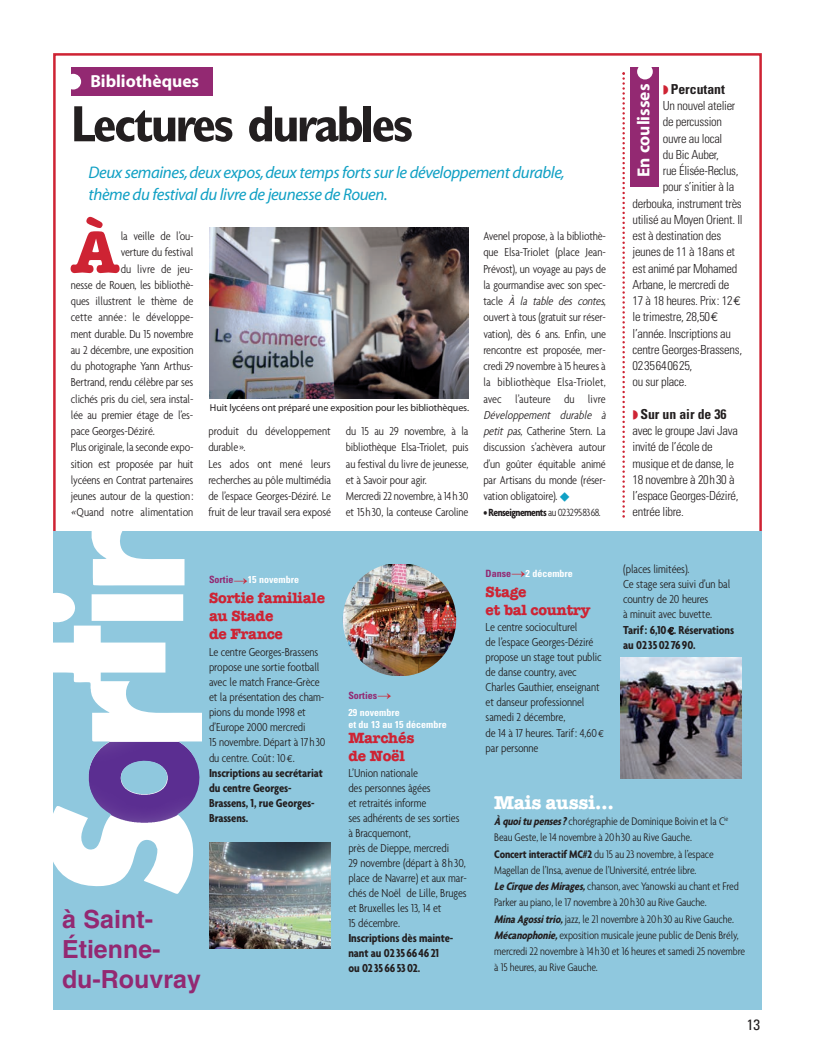
<style>
.page{position:relative;width:815px;height:1063px;background:#fff}
.page>*{position:absolute;margin:0;border:0;box-sizing:border-box;transform-origin:0 0}
.t1{font:700 60px "American Typewriter";color:#ce2333}
.t2{font:700 condensed 51.25px "Gill Sans";letter-spacing:-.05em;color:#231f20}
.t3{font:700 25px/30px "Helvetica";color:#932972}
.t4{font:700 18.75px "American Typewriter";letter-spacing:-.015em;color:#fff}
.t5{font:700 17.5px "Myriad";color:#fff}
.t6{font:italic 16.88px/21.2px "Myriad";letter-spacing:-.025em;color:#10a0c4}
.t7{font:700 15px/18px "American Typewriter";letter-spacing:-.015em;color:#ce2333}
.t8{font:condensed 15px "Univers";color:#231f20}
.t9{font:700 condensed 13.75px "Univers";color:#231f20}
.t10{font:300 condensed 12.5px/16.2px "Agenda";letter-spacing:-.01em;color:#231f20}
.t11{font:300 condensed 12.5px/16.2px "Univers";letter-spacing:-.02em;color:#231f20}
.t12{font:700 condensed 12.5px/15px "Agenda";letter-spacing:-.01em;color:#231f20}
.t13{font:300 condensed 11.88px/16.2px "Agenda";letter-spacing:-.015em;color:#231f20}
.t14{font:700 condensed 11.25px "Agenda";letter-spacing:-.05em;color:#231f20}
.t15{font:700 condensed 10px/17px "Univers";color:#fff}
.t16{font:10px "Myriad";letter-spacing:-.01em;color:#231f20}
.s1{font-style:italic}
.s2{color:#10a0c4}
.s3{font-weight:300}
.s4{color:#ce2333}
.s5{font-family:"Euro Mono";font-weight:400;font-stretch:normal}
.s6{color:#932972}
.s7{font-family:"Euro Mono";font-weight:400;font-stretch:normal;font-size:10px}
.s8{font-weight:700}
.s9{font-weight:700;font-style:italic}
</style>
<div class="page">
<svg style="left:622px;top:72px;width:3px;height:446px"></svg>
<div style="left:53px;top:531px;width:709px;height:479px;background:#8fc8de"></div>
<img style="left:210px;top:842px;width:120px;height:107px">
<img style="left:621px;top:657px;width:120px;height:121px">
<img style="left:53px;top:531px;width:149px;height:363px">
<div style="left:71px;top:67px;width:142px;height:29px;background:#932972"></div>
<div style="left:66px;top:74px;width:15px;height:16px;background:#fff;border-radius:50%"></div>
<div style="left:631px;top:67px;width:28px;height:119px;background:#932972"></div>
<div style="left:637px;top:64px;width:16px;height:15px;background:#fff;border-radius:50%"></div>
<img style="left:343px;top:564px;width:113px;height:112px">
<img style="left:210px;top:228px;width:258px;height:171px">
<h3 class="t5" style="left:90px;top:74px;width:110px">Bibliothèques</h3>
<h2 class="t2" style="left:71px;top:105px;width:344px">Lectures durables</h2>
<h3 class="t6" style="left:89px;top:164px;width:478px">Deux semaines, deux expos, deux temps forts sur le développement durable, thème du festival du livre de jeunesse de Rouen.</h3>
<h1 class="t1" style="left:71px;top:232px;width:49px">À</h1>
<p class="t10" style="left:121px;top:228px;width:74px">la veille de l’ou-</p>
<p class="t10" style="left:121px;top:244px;width:74px">verture du festival</p>
<p class="t10" style="left:121px;top:260px;width:74px">du livre de jeu-</p>
<p class="t10" style="left:71px;top:276px;width:124px">nesse de Rouen, les bibliothè-</p>
<p class="t10" style="left:71px;top:293px;width:124px">ques illustrent le thème de</p>
<p class="t10" style="left:71px;top:309px;width:124px">cette année : le développe-</p>
<p class="t10" style="left:71px;top:325px;width:124px">ment durable. Du 15 novembre</p>
<p class="t10" style="left:71px;top:341px;width:124px">au 2 décembre, une exposition</p>
<p class="t10" style="left:71px;top:358px;width:124px">du photographe Yann Arthus-</p>
<p class="t10" style="left:71px;top:374px;width:124px">Bertrand, rendu célèbre par ses</p>
<p class="t10" style="left:71px;top:390px;width:124px">clichés pris du ciel, sera instal-</p>
<p class="t10" style="left:71px;top:406px;width:124px">lée au premier étage de l’es-</p>
<p class="t10" style="left:71px;top:423px;width:85px">pace Georges-Déziré.</p>
<p class="t10" style="left:71px;top:439px;width:124px">Plus originale, la seconde expo-</p>
<p class="t10" style="left:71px;top:455px;width:124px">sition est proposée par huit</p>
<p class="t10" style="left:71px;top:471px;width:124px">lycéens en Contrat partenaires</p>
<p class="t10" style="left:71px;top:488px;width:124px">jeunes autour de la question:</p>
<p class="t10" style="left:71px;top:504px;width:124px"><span class="s1">«</span>Quand notre alimentation</p>
<p class="t16" style="left:210px;top:404px;width:261px">Huit lycéens ont préparé une exposition pour les bibliothèques.</p>
<p class="t10" style="left:208px;top:423px;width:124px">produit du développement durable».<br>Les ados ont mené leurs recherches au pôle multimédia de l’espace Georges-Déziré. Le fruit de leur travail sera exposé</p>
<p class="t10" style="left:346px;top:423px;width:124px">du 15 au 29 novembre, à la bibliothèque Elsa-Triolet, puis au festival du livre de jeunesse, et à Savoir pour agir.<br>Mercredi 22 novembre, à 14h30 et 15h30, la conteuse Caroline</p>
<p class="t10" style="left:483px;top:228px;width:124px;text-align:justify">Avenel propose, à la bibliothè&shy;que Elsa-Triolet (place Jean-Prévost), un voyage au pays de la gourmandise avec son spec&shy;tacle <span class="s1">À la table des contes</span>, ouvert à tous (gratuit sur réser&shy;vation), dès 6 ans. Enfin, une rencontre est proposée, mer&shy;credi 29 novembre à 15 heures à la bibliothèque Elsa-Triolet, avec l’auteure du livre</p>
<p class="t10" style="left:483px;top:406px;width:126px"><span class="s1">Développement durable à petit pas</span>, Catherine Stern. La discussion s’achèvera autour d’un goûter équitable animé par Artisans du monde (réser&shy;vation obligatoire). <span class="s2">◆</span></p>
<p class="t14" style="left:483px;top:506px;width:119px">• Renseignements <span class="s3">au 0232958368.</span></p>
<p class="t9" style="left:663px;top:84px;width:64px"><span class="s4">◗</span> Percutant</p>
<p class="t11" style="left:663px;top:99px;width:74px">Un nouvel atelier</p>
<p class="t11" style="left:663px;top:115px;width:61px">de percussion</p>
<p class="t11" style="left:663px;top:131px;width:61px">ouvre au local</p>
<p class="t11" style="left:663px;top:147px;width:58px">du Bic Auber,</p>
<p class="t11" style="left:663px;top:164px;width:77px">rue Élisée-Reclus,</p>
<p class="t11" style="left:663px;top:180px;width:73px">pour s’initier à la</p>
<p class="t11" style="left:632px;top:196px;width:111px">derbouka, instrument très</p>
<p class="t11" style="left:632px;top:212px;width:112px">utilisé au Moyen Orient. Il</p>
<p class="t11" style="left:632px;top:229px;width:90px">est à destination des</p>
<p class="t11" style="left:632px;top:245px;width:104px">jeunes de 11 à 18ans et</p>
<p class="t11" style="left:632px;top:261px;width:106px">est animé par Mohamed</p>
<p class="t11" style="left:632px;top:277px;width:98px">Arbane, le mercredi de</p>
<p class="t11" style="left:632px;top:294px;width:110px">17 à 18 heures. Prix: 12<span class="s5">€</span></p>
<p class="t11" style="left:632px;top:310px;width:87px">le trimestre, 28,50<span class="s5">€</span></p>
<p class="t11" style="left:632px;top:326px;width:100px">l’année. Inscriptions au</p>
<p class="t11" style="left:632px;top:342px;width:111px">centre Georges-Brassens,</p>
<p class="t11" style="left:632px;top:359px;width:61px">0235640625,</p>
<p class="t11" style="left:632px;top:375px;width:56px">ou sur place.</p>
<p class="t9" style="left:632px;top:409px;width:96px"><span class="s4">◗</span> Sur un air de 36</p>
<p class="t11" style="left:632px;top:424px;width:108px">avec le groupe Javi Java invité de l’école de musique et de danse, le<br>18 novembre à 20h30 à l’espace Georges-Déziré, entrée libre.</p>
<h3 class="t5" style="left:637px;top:177px;width:95px;rotate:-90deg">En coulisses</h3>
<p class="t15" style="left:209px;top:572px;width:92px"><span class="s6">Sortie</span><span class="s4">→</span>15 novembre</p>
<p class="t7" style="left:209px;top:591px;width:118px">Sortie familiale au Stade<br>de France</p>
<p class="t10" style="left:209px;top:644px;width:118px;line-height:15.1px">Le centre Georges-Brassens propose une sortie football avec le match France-Grèce et la présentation des cham&shy;pions du monde 1998 et d’Europe 2000 mercredi<br>15 novembre. Départ à 17h30 du centre. Coût: 10<span class="s7">€</span>.<br><span class="s8">Inscriptions au secrétariat du centre Georges-<br>Brassens, 1, rue Georges-<br>Brassens.</span></p>
<h3 class="t3" style="left:62px;top:906px;width:140px">à Saint-<br>Étienne&shy;du-Rouvray</h3>
<p class="t16" style="left:126px;top:943px;width:6px">?</p>
<p class="t15" style="left:348px;top:688px;width:53px"><span class="s6">Sorties</span><span class="s4">→<br></span>29 novembre</p>
<p class="t15" style="left:348px;top:717px;width:100px">et du 13 au 15 décembre</p>
<p class="t7" style="left:348px;top:730px;width:68px">Marchés de Noël</p>
<p class="t10" style="left:348px;top:766px;width:120px;line-height:15px">L’Union nationale<br>des personnes âgées<br>et retraités informe<br>ses adhérents de ses sorties à Bracquemont,<br>près de Dieppe, mercredi<br>29 novembre (départ à 8h30, place de Navarre) et aux mar&shy;chés de Noël de Lille, Bruges et Bruxelles les 13, 14 et<br>15 décembre.</p>
<p class="t12" style="left:348px;top:931px;width:106px">Inscriptions dès mainte&shy;nant au 0235664621 ou 02 35 66 53 02.</p>
<p class="t15" style="left:486px;top:565px;width:89px"><span class="s6">Danse</span><span class="s4">→</span>2 décembre</p>
<p class="t7" style="left:486px;top:584px;width:106px">Stage<br>et bal country</p>
<p class="t10" style="left:486px;top:619px;width:120px;line-height:15.1px">Le centre socioculturel<br>de l’espace Georges-Déziré propose un stage tout public de danse country, avec<br>Charles Gauthier, enseignant et danseur professionnel samedi 2 décembre,<br>de 14 à 17 heures. Tarif: 4,60<span class="s7">€ </span>par personne</p>
<p class="t10" style="left:623px;top:561px;width:112px;line-height:15.2px">(places limitées).<br>Ce stage sera suivi d’un bal country de 20 heures<br>à minuit avec buvette.<br><span class="s8">Tarif : 6,10</span> <span class="s7">€</span><span class="s8">. Réservations au 02 35 02 76 90.</span></p>
<h3 class="t4" style="left:494px;top:796px;width:121px">Mais aussi…</h3>
<p class="t13" style="left:494px;top:813px;width:252px"><span class="s9">À quoitu penses?</span>chorégraphie de Dominique Boivin et la C<sup>ie </sup>Beau Geste, le 14 novembre à 20h30 au Rive Gauche.<br><span class="s8">Concert interactif MC#2</span> du 15 au 23 novembre, à l’espace Magellan de l’Insa, avenue de l’Université, entrée libre.<br><span class="s9">Le Cirque des Mirages,</span> chanson, avec Yanowski au chant et Fred Parker au piano, le 17 novembre à 20h30 au Rive Gauche.<br><span class="s9">Mina Agossitrio,</span> jazz, le 21 novembre à 20h30 au Rive Gauche.<br><span class="s9">Mécanophonie,</span> exposition musicale jeune public de Denis Brély, mercredi 22 novembre à 14h30 et 16 heures et samedi 25 novembre à 15 heures, au Rive Gauche.</p>
<p class="t8" style="left:747px;top:1019px;width:15px">13</p>
</div>
